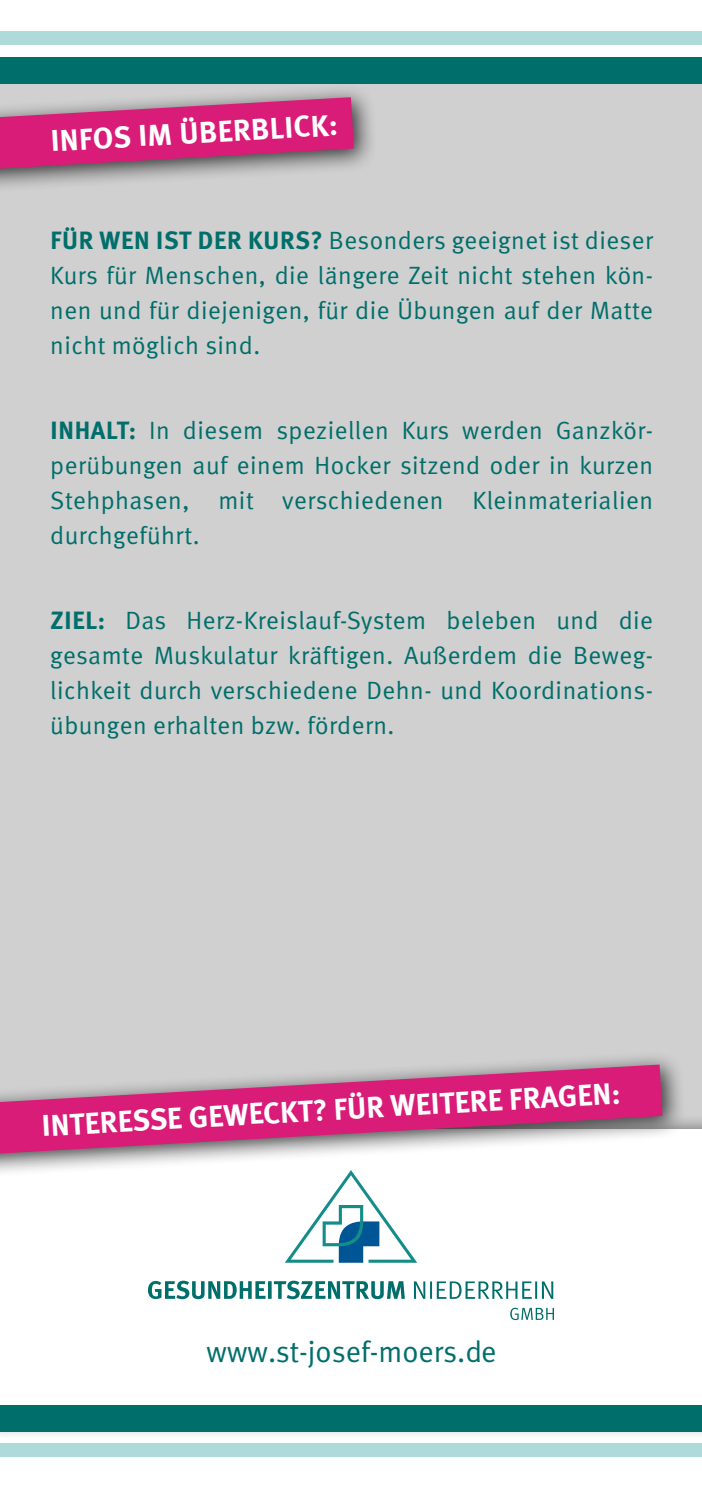
<style>
.page{position:relative;width:702px;height:1489px;background:#fff}
.page>*{position:absolute;margin:0;border:0;box-sizing:border-box;transform-origin:0 0}
.t1{font:700 30px "DGUV Meta";color:#fff}
.t2{font:29.75px "DGUV Meta";color:#006e6a}
.t3{font:25px/35px "DGUV Meta";letter-spacing:.02em;color:#006e6a;text-align:justify}
.s1{font-weight:700}
</style>
<div class="page">
<div style="left:0;top:72px;width:702px;height:1069px;background:#d0d0d0"></div>
<div style="left:0;top:1114px;width:702px;height:326px;background:#000;opacity:.75"></div>
<div style="left:0;top:1128px;width:702px;height:287px;background:#fff"></div>
<div style="left:0;top:1443px;width:702px;height:13px;background:#aedbda"></div>
<div style="left:0;top:1405px;width:702px;height:26px;background:#006e6a"></div>
<div style="left:0;top:32px;width:702px;height:13px;background:#aedbda"></div>
<div style="left:0;top:57px;width:702px;height:27px;background:#006e6a"></div>
<div style="left:0;top:83px;width:377px;height:111px;background:#000;opacity:.75"></div>
<svg style="left:0;top:97px;width:354px;height:72px;background:#c84284"></svg>
<div style="left:0;top:1050px;width:687px;height:129px;background:#000;opacity:.75"></div>
<svg style="left:0;top:1064px;width:662px;height:89px;fill:#d81c78"></svg>
<svg style="left:285px;top:1169px;width:132px;height:93px"></svg>
<svg style="left:510px;top:1307px;width:44px;height:12px"></svg>
<svg style="left:148px;top:1280px;width:405px;height:19px"></svg>
<p class="t1" style="left:50px;top:122px;width:289px;rotate:-3deg">INFOS IM ÜBERBLICK:</p>
<p class="t3" style="left:50px;top:224px;width:604px"><span class="s1">FÜR WEN IST DER KURS?</span> Besonders geeignet ist dieser Kurs für Menschen, die längere Zeit nicht stehen kön&shy;nen und für diejenigen, für die Übungen auf der Matte nicht möglich sind.</p>
<p class="t3" style="left:50px;top:413px;width:604px"><span class="s1">INHALT:</span> In diesem speziellen Kurs werden Ganzkör&shy;perübungen auf einem Hocker sitzend oder in kurzen Stehphasen, mit verschiedenen Kleinmaterialien durchgeführt.</p>
<p class="t3" style="left:50px;top:603px;width:604px"><span class="s1">ZIEL:</span> Das Herz-Kreislauf-System beleben und die gesamte Muskulatur kräftigen. Außerdem die Beweg&shy;lichkeit durch verschiedene Dehn- und Koordinations&shy;übungen erhalten bzw. fördern.</p>
<p class="t1" style="left:41px;top:1106px;width:580px;rotate:-3deg">INTERESSE GEWECKT? FÜR WEITERE FRAGEN:</p>
<p class="t2" style="left:207px;top:1333px;width:291px">www.st-josef-moers.de</p>
</div>
